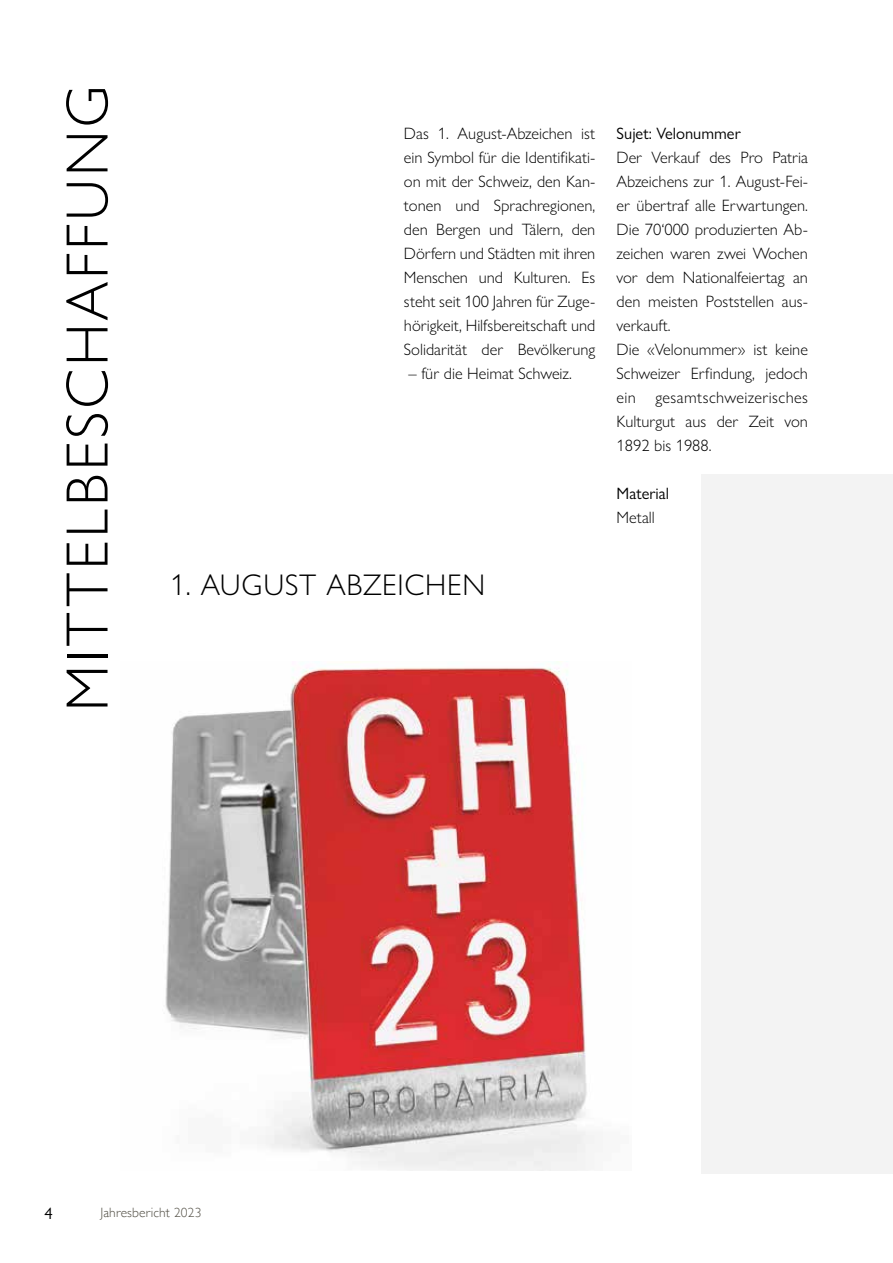
<style>
.page{position:relative;width:893px;height:1263px;background:#fff}
.page>*{position:absolute;margin:0;border:0;box-sizing:border-box;transform-origin:0 0}
.t1{font:300 60px "Gill Sans Nova";letter-spacing:.05em;color:#000}
.t2{font:300 30px "Gill Sans Nova";letter-spacing:.025em;color:#000}
.Paragraph{font:300 16.5px/24px "Gill Sans Nova";color:#000;text-align:justify}
.Paragraph-2{font:16.5px "Gill Sans Nova";color:#000}
.t3{font:300 13.5px "Gill Sans";letter-spacing:.01em;color:#514e44}
</style>
<div class="page">
<div style="left:702px;top:475px;width:191px;height:699px;background:#f3f3f3"></div>
<img style="left:165px;top:661px;width:430px;height:510px">
<p class="t1" style="left:51px;top:711px;width:627px;rotate:-90deg">MITTELBESCHAFFUNG</p>
<p class="Paragraph" style="left:404px;top:121px;width:193px">Das 1. August-Abzeichen ist ein Symbol für die Identifikati&shy;on mit der Schweiz, den Kan&shy;tonen und Sprachregionen, den Bergen und Tälern, den Dörfern und Städten mit ihren Menschen und Kulturen. Es steht seit 100 Jahren für Zuge&shy;hörigkeit, Hilfsbereitschaft und Solidarität der Bevölkerung</p>
<p class="Paragraph" style="left:409px;top:361px;width:165px">– für die Heimat Schweiz.</p>
<p class="t2" style="left:170px;top:566px;width:317px">1. AUGUST ABZEICHEN</p>
<p class="Paragraph-2" style="left:617px;top:123px;width:126px">Sujet: Velonummer</p>
<p class="Paragraph" style="left:617px;top:145px;width:193px">Der Verkauf des Pro Patria Abzeichens zur 1. August-Fei&shy;er übertraf alle Erwartungen.<br>Die 70‘000 produzierten Ab&shy;zeichen waren zwei Wochen vor dem Nationalfeiertag an den meisten Poststellen aus&shy;verkauft.</p>
<p class="Paragraph" style="left:617px;top:337px;width:193px">Die «Velonummer» ist keine Schweizer Erfindung, jedoch ein gesamtschweizerisches Kulturgut aus der Zeit von 1892 bis 1988.</p>
<p class="Paragraph-2" style="left:617px;top:483px;width:54px">Material</p>
<p class="Paragraph" style="left:617px;top:505px;width:40px">Metall</p>
<p class="Paragraph-2" style="left:44px;top:1203px;width:10px">4</p>
<p class="t3" style="left:100px;top:1202px;width:103px">Jahresbericht 2023</p>
</div>
